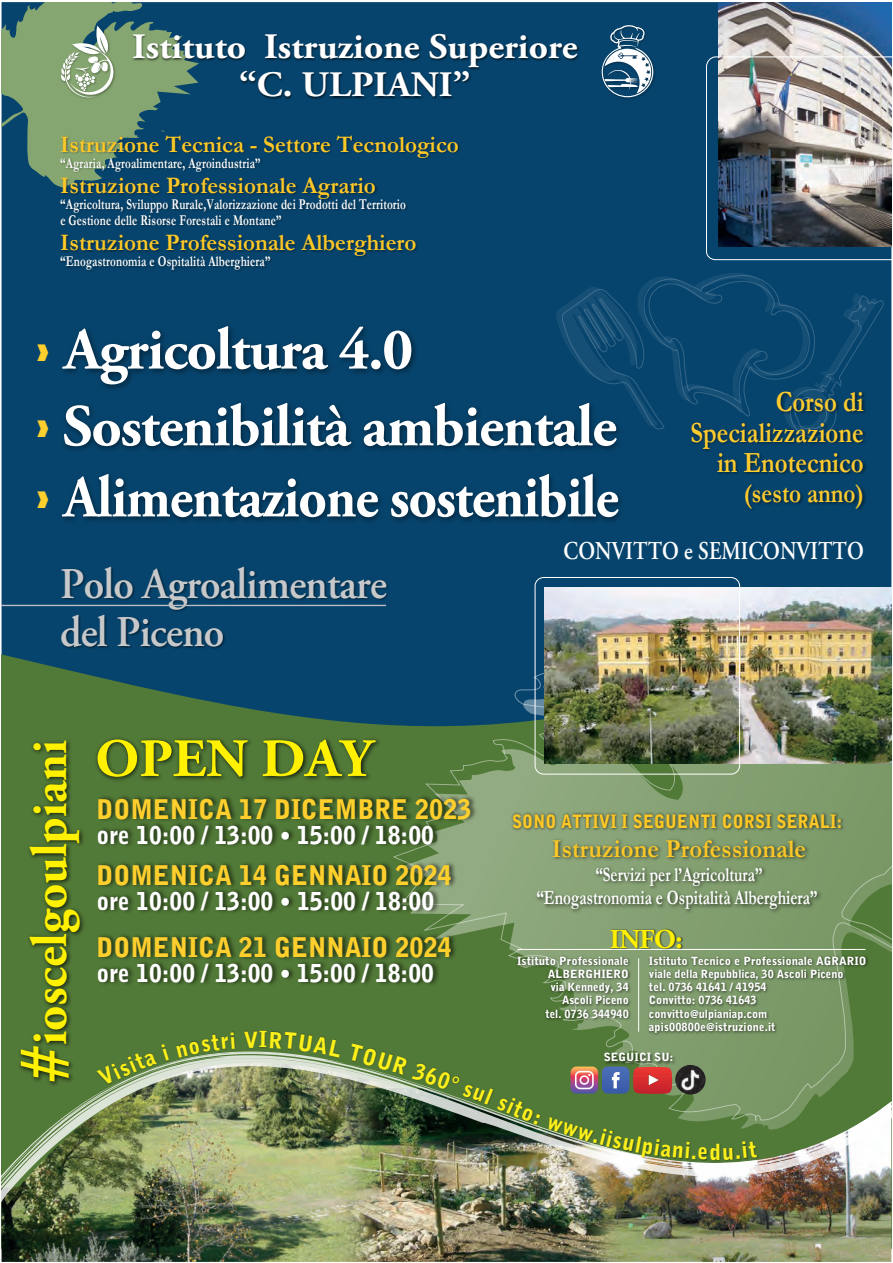
<style>
.page{position:relative;width:893px;height:1263px;background:#fff}
.page>*{position:absolute;margin:0;border:0;box-sizing:border-box;transform-origin:0 0}
.t1{font:700 59.25px/71.1px "Adobe Garamond Pro";letter-spacing:-.02em;color:#fff}
.t2{font:700 53.85px "Adobe Garamond Pro";color:#fff101;scale:1.04 1}
.t3{font:700 51px "Adobe Garamond Pro";color:#fff101;scale:.96 1}
.t4{font:600 43.8px/48.2px "Adobe Garamond Pro";letter-spacing:-.02em;color:#c7c8ca;scale:.95 1}
.t5{font:700 35.7px/37.7px "Adobe Garamond Pro";color:#fff;text-align:center;scale:1.05 1}
.t6{font:700 29.55px/30.2px "Garamond";color:#fecb2f;text-align:right;scale:.84 1}
.t7{font:700 27.6px "Garamond";color:#fecb2f;scale:.84 1}
.t8{font:700 27.3px "Adobe Garamond Pro";color:#fff101}
.t9{font:900 27px "Bell Gothic Std";color:#ffcf2d;scale:.94 1}
.t10{font:700 25.95px "Garamond";letter-spacing:.005em;color:#fcc727;scale:.95 1}
.t11{font:600 25.65px "Adobe Garamond Pro";letter-spacing:.005em;color:#fff;scale:.82 1}
.t12{font:900 24.6px "Bell Gothic Std";color:#fff;scale:.94 1}
.t13{font:700 23.85px "Garamond";color:#fec827}
.t14{font:900 22.05px "Bell Gothic Std";color:#fcf01b;scale:.96 1}
.t15{font:700 20.4px/23.9px "Garamond";letter-spacing:.005em;color:#fff;text-align:center;scale:.74 1}
.t16{font:900 18.45px "Bell Gothic Std";letter-spacing:.01em;color:#fec827;scale:.89 1}
.t17{font:700 15px/15.9px "Garamond";letter-spacing:.015em;color:#fff;scale:.74 1}
.t18{font:900 11.25px/13.2px "Bell Gothic Std";color:#fff}
.s1{font-size:76.5px}
.s2{font-size:23.55px}
</style>
<div class="page">
<div style="left:2px;top:2px;width:889px;height:601px;background:#07446d"></div>
<svg style="left:2px;top:603px;width:542px;height:425px;background:#275b55"></svg>
<svg style="left:393px;top:630px;width:498px;height:422px;background:#608564"></svg>
<svg style="left:556px;top:273px;width:327px;height:164px;background:#0c476f"></svg>
<img style="left:58px;top:130px;width:404px;height:146px">
<img style="left:58px;top:559px;width:341px;height:103px">
<img style="left:718px;top:2px;width:173px;height:54px">
<img style="left:706px;top:56px;width:185px;height:204px">
<img style="left:2px;top:1236px;width:334px;height:26px">
<img style="left:621px;top:1236px;width:270px;height:26px">
<img style="left:336px;top:1236px;width:285px;height:26px">
<img style="left:2px;top:1052px;width:889px;height:184px">
<svg style="left:860px;top:1064px;width:31px;height:100px"></svg>
<img style="left:688px;top:384px;width:181px;height:133px">
<img style="left:509px;top:809px;width:338px;height:28px">
<img style="left:99px;top:1028px;width:761px;height:140px">
<img style="left:57px;top:390px;width:569px;height:71px">
<img style="left:56px;top:461px;width:572px;height:83px">
<img style="left:56px;top:313px;width:365px;height:83px">
<img style="left:2px;top:736px;width:97px;height:295px">
<img style="left:91px;top:727px;width:292px;height:72px">
<img style="left:601px;top:1049px;width:78px;height:20px">
<img style="left:199px;top:27px;width:383px;height:84px">
<svg style="left:2px;top:2px;width:197px;height:186px;background:#577f6f"></svg>
<img style="left:600px;top:23px;width:57px;height:78px">
<svg style="left:602px;top:25px;width:51px;height:72px"></svg>
<img style="left:93px;top:791px;width:387px;height:230px">
<svg style="left:571px;top:1066px;width:101px;height:28px;background:#a06270"></svg>
<img style="left:675px;top:1065px;width:31px;height:29px;border-radius:15px">
<hr style="left:517px;top:949px;width:348px;height:1px;background:#fff">
<img style="left:608px;top:924px;width:77px;height:35px">
<hr style="left:638px;top:958px;width:1px;height:74px;background:#fff">
<img style="left:646px;top:952px;width:228px;height:86px">
<img style="left:514px;top:952px;width:119px;height:86px">
<img style="left:544px;top:588px;width:347px;height:176px">
<div style="left:535px;top:577px;width:205px;height:197px;border:1px solid #fff;border-radius:9px"></div>
<hr style="left:2px;top:605px;width:384px;height:1px;background:#bcbdc0">
<img style="left:532px;top:831px;width:296px;height:87px">
<img style="left:2px;top:1031px;width:538px;height:174px">
<svg style="left:546px;top:1117px;width:161px;height:43px;background:#6b8756"></svg>
<svg style="left:723px;top:1141px;width:34px;height:19px"></svg>
<svg style="left:38px;top:344px;width:10px;height:17px"></svg>
<svg style="left:38px;top:420px;width:10px;height:17px"></svg>
<svg style="left:38px;top:491px;width:10px;height:17px"></svg>
<h3 class="t5" style="left:132px;top:29px;width:426px">Istituto Istruzione Superiore “C. ULPIANI”</h3>
<h3 class="t13" style="left:60px;top:128px;width:400px">Istruzione Tecnica - Settore Tecnologico</h3>
<h3 class="t17" style="left:60px;top:155px;width:272px">“Agraria, Agroalimentare, Agroindustria”</h3>
<h3 class="t13" style="left:60px;top:169px;width:317px">Istruzione Professionale Agrario</h3>
<h3 class="t17" style="left:60px;top:196px;width:469px">“Agricoltura, Sviluppo Rurale,Valorizzazione dei Prodotti del Territorio e Gestione delle Risorse Forestali e Montane”</h3>
<h3 class="t13" style="left:60px;top:227px;width:358px">Istruzione Professionale Alberghiero</h3>
<h3 class="t17" style="left:60px;top:254px;width:285px">“Enogastronomia e Ospitalità Alberghiera”</h3>
<h1 class="t1" style="left:64px;top:315px;width:351px">Agricoltura 4.0</h1>
<h1 class="t1" style="left:63px;top:392px;width:558px">Sostenibilità ambientale<br>Alimentazione sostenibile</h1>
<h3 class="t6" style="left:690px;top:387px;width:208px">Corso di<br>Specializzazione in Enotecnico</h3>
<h3 class="t7" style="left:744px;top:474px;width:144px">(sesto anno)</h3>
<h3 class="t4" style="left:60px;top:560px;width:346px">Polo Agroalimentare del Piceno</h3>
<h3 class="t3" style="left:20px;top:1083px;width:358px;rotate:-90deg"><span class="s1">#</span>ioscelgoulpiani</h3>
<h2 class="t2" style="left:95px;top:727px;width:268px">OPEN DAY</h2>
<h3 class="t9" style="left:96px;top:793px;width:401px">DOMENICA 17 DICEMBRE 2023</h3>
<h3 class="t12" style="left:96px;top:821px;width:361px">ore 10:00 / 13:00 <span class="s2">•</span> 15:00 / 18:00</h3>
<h3 class="t9" style="left:96px;top:860px;width:380px">DOMENICA 14 GENNAIO 2024</h3>
<h3 class="t12" style="left:96px;top:887px;width:361px">ore 10:00 / 13:00 <span class="s2">•</span> 15:00 / 18:00</h3>
<h3 class="t9" style="left:96px;top:931px;width:380px">DOMENICA 21 GENNAIO 2024</h3>
<h3 class="t12" style="left:96px;top:959px;width:361px">ore 10:00 / 13:00 <span class="s2">•</span> 15:00 / 18:00</h3>
<h3 class="t11" style="left:564px;top:536px;width:367px">CONVITTO e SEMICONVITTO</h3>
<h3 class="t16" style="left:512px;top:810px;width:373px">SONO ATTIVI I SEGUENTI CORSI SERALI:</h3>
<h3 class="t10" style="left:552px;top:831px;width:269px">Istruzione Professionale</h3>
<h3 class="t15" style="left:536px;top:862px;width:382px">“Servizi per l’Agricoltura” “Enogastronomia e Ospitalità Alberghiera”</h3>
<h3 class="t8" style="left:610px;top:923px;width:74px">INFO:</h3>
<p class="t18" style="left:649px;top:954px;width:219px">Istituto Tecnico e Professionale AGRARIO viale della Repubblica, 30 Ascoli Piceno<br>tel. 0736 41641 / 41954<br>Convitto: 0736 41643 convitto@ulpianiap.com apis00800e@istruzione.it</p>
<p class="t18" style="left:517px;top:954px;width:113px;text-align:right">Istituto Professionale<br>ALBERGHIERO<br>via Kennedy, 34<br>Ascoli Piceno<br>tel. 0736 344940</p>
<p class="t18" style="left:604px;top:1051px;width:71px">SEGUICI SU:</p>
<h3 class="t14" style="left:709px;top:1139px;width:14px">d</h3>
</div>
